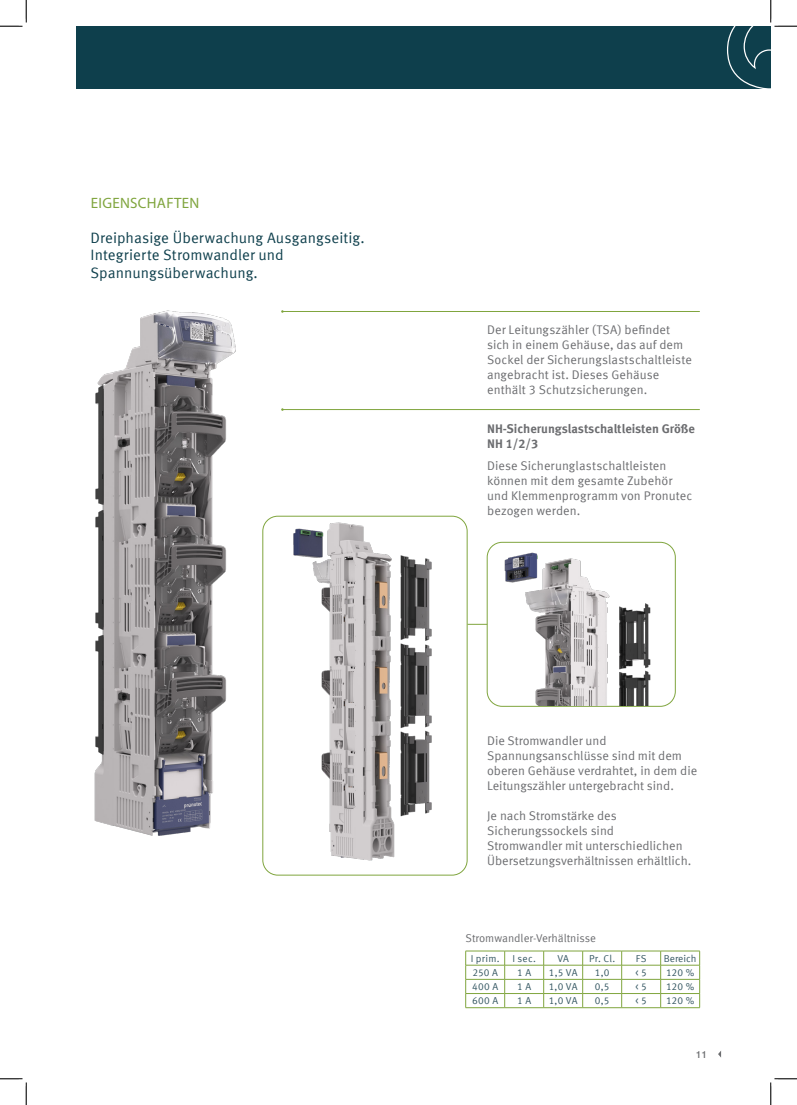
<style>
.page{position:relative;width:797px;height:1105px;background:#fff}
.page>*{position:absolute;margin:0;border:0;box-sizing:border-box;transform-origin:0 0}
.t1{font:15px/17.5px "Meta Offc Pro Norm";color:#0e3f4c}
.t2{font:15px "Myriad Pro";letter-spacing:.02em;color:#80a53e}
.t3{font:12.5px/15px "Meta Offc Pro Norm";color:#6c6d70}
.t4{font:700 12.5px/15px "Meta Offc Pro";color:#6c6d70}
.t5{font:11.25px "Meta Offc Pro Norm";color:#6c6d70}
.t6{font:10px "Meta Offc Pro Norm";letter-spacing:.02em;color:#355762}
.t7{font:10px "Meta Offc Pro Norm";color:#355762}
.t8{font:500 10px "Swiss 721 BT";color:#6c6d70}
</style>
<div class="page">
<hr style="left:282px;top:311px;width:417px;height:1px;background:#80a53e">
<hr style="left:282px;top:409px;width:417px;height:1px;background:#80a53e">
<div style="left:487px;top:542px;width:188px;height:165px;border:1px solid #80a53e;border-radius:15px"></div>
<svg style="left:467px;top:624px;width:20px;height:1px"></svg>
<img style="left:94px;top:310px;width:142px;height:526px">
<img style="left:262px;top:517px;width:205px;height:350px">
<img style="left:494px;top:552px;width:174px;height:154px">
<svg style="left:718px;top:1051px;width:3px;height:6px"></svg>
<div style="left:76px;top:26px;width:694px;height:63px;background:#0e3f4c"></div>
<hr style="left:465px;top:951px;width:39px;height:1px;background:#80a53e">
<hr style="left:504px;top:951px;width:39px;height:1px;background:#80a53e">
<hr style="left:543px;top:951px;width:39px;height:1px;background:#80a53e">
<hr style="left:582px;top:951px;width:39px;height:1px;background:#80a53e">
<hr style="left:621px;top:951px;width:39px;height:1px;background:#80a53e">
<hr style="left:660px;top:951px;width:39px;height:1px;background:#80a53e">
<hr style="left:465px;top:965px;width:39px;height:1px;background:#80a53e">
<hr style="left:504px;top:965px;width:39px;height:1px;background:#80a53e">
<hr style="left:543px;top:965px;width:39px;height:1px;background:#80a53e">
<hr style="left:582px;top:965px;width:39px;height:1px;background:#80a53e">
<hr style="left:621px;top:965px;width:39px;height:1px;background:#80a53e">
<hr style="left:660px;top:965px;width:39px;height:1px;background:#80a53e">
<hr style="left:465px;top:979px;width:39px;height:1px;background:#80a53e">
<hr style="left:504px;top:979px;width:39px;height:1px;background:#80a53e">
<hr style="left:543px;top:979px;width:39px;height:1px;background:#80a53e">
<hr style="left:582px;top:979px;width:39px;height:1px;background:#80a53e">
<hr style="left:621px;top:979px;width:39px;height:1px;background:#80a53e">
<hr style="left:660px;top:979px;width:39px;height:1px;background:#80a53e">
<hr style="left:465px;top:993px;width:39px;height:1px;background:#80a53e">
<svg style="left:465px;top:951px;width:1px;height:56px"></svg>
<hr style="left:504px;top:993px;width:39px;height:1px;background:#80a53e">
<svg style="left:504px;top:951px;width:1px;height:56px"></svg>
<hr style="left:543px;top:993px;width:39px;height:1px;background:#80a53e">
<svg style="left:543px;top:951px;width:1px;height:56px"></svg>
<hr style="left:582px;top:993px;width:39px;height:1px;background:#80a53e">
<svg style="left:582px;top:951px;width:1px;height:56px"></svg>
<hr style="left:621px;top:993px;width:39px;height:1px;background:#80a53e">
<svg style="left:621px;top:951px;width:1px;height:56px"></svg>
<hr style="left:660px;top:993px;width:39px;height:1px;background:#80a53e">
<svg style="left:660px;top:951px;width:1px;height:56px"></svg>
<svg style="left:699px;top:951px;width:1px;height:56px"></svg>
<hr style="left:465px;top:1007px;width:39px;height:1px;background:#80a53e">
<hr style="left:504px;top:1007px;width:39px;height:1px;background:#80a53e">
<hr style="left:543px;top:1007px;width:39px;height:1px;background:#80a53e">
<hr style="left:582px;top:1007px;width:39px;height:1px;background:#80a53e">
<hr style="left:621px;top:1007px;width:39px;height:1px;background:#80a53e">
<hr style="left:660px;top:1007px;width:39px;height:1px;background:#80a53e">
<svg style="left:0;top:0;width:27px;height:27px"></svg>
<svg style="left:0;top:1078px;width:27px;height:27px"></svg>
<svg style="left:727px;top:0;width:70px;height:89px"></svg>
<svg style="left:770px;top:1078px;width:27px;height:27px"></svg>
<p class="t2" style="left:91px;top:193px;width:110px">EIGENSCHAFTEN</p>
<p class="t1" style="left:91px;top:228px;width:275px">Dreiphasige Überwachung Ausgangseitig.</p>
<p class="t1" style="left:91px;top:245px;width:195px">Integrierte Stromwandler und<br>Spannungsüberwachung.</p>
<p class="t3" style="left:487px;top:322px;width:206px">Der Leitungszähler (TSA) befindet sich in einem Gehäuse, das auf dem Sockel der Sicherungslastschaltleiste angebracht ist. Dieses Gehäuse enthält 3 Schutzsicherungen.</p>
<p class="t4" style="left:487px;top:420px;width:209px">NH-Sicherungslastschaltleisten Größe<br>NH 1/2/3</p>
<p class="t3" style="left:487px;top:457px;width:207px">Diese Sicherunglastschaltleisten können mit dem gesamte Zubehör und Klemmenprogramm von Pronutec bezogen werden.</p>
<p class="t3" style="left:487px;top:732px;width:212px">Die Stromwandler und<br>Spannungsanschlüsse sind mit dem oberen Gehäuse verdrahtet, in dem die<br>Leitungszähler untergebracht sind.</p>
<p class="t3" style="left:487px;top:807px;width:206px">Je nach Stromstärke des<br>Sicherungssockels sind<br>Stromwandler mit unterschiedlichen<br>Übersetzungsverhältnissen erhältlich.</p>
<p class="t5" style="left:465px;top:929px;width:132px">Stromwandler-Verhältnisse</p>
<p class="t6" style="left:471px;top:951px;width:30px">I prim.</p>
<p class="t6" style="left:512px;top:951px;width:25px">I sec.</p>
<p class="t6" style="left:557px;top:951px;width:13px">VA</p>
<p class="t6" style="left:589px;top:951px;width:28px">Pr. Cl.</p>
<p class="t6" style="left:636px;top:951px;width:12px">FS</p>
<p class="t7" style="left:663px;top:951px;width:34px">Bereich</p>
<p class="t6" style="left:472px;top:965px;width:27px">250 A</p>
<p class="t6" style="left:517px;top:965px;width:16px">1 A</p>
<p class="t6" style="left:549px;top:965px;width:30px">1,5 VA</p>
<p class="t6" style="left:595px;top:965px;width:16px">1,0</p>
<p class="t6" style="left:635px;top:965px;width:13px">&lt; 5</p>
<p class="t6" style="left:666px;top:965px;width:30px">120 %</p>
<p class="t6" style="left:472px;top:979px;width:28px">400 A</p>
<p class="t6" style="left:517px;top:979px;width:16px">1 A</p>
<p class="t6" style="left:549px;top:979px;width:30px">1,0 VA</p>
<p class="t6" style="left:595px;top:979px;width:16px">0,5</p>
<p class="t6" style="left:635px;top:979px;width:13px">&lt; 5</p>
<p class="t6" style="left:666px;top:979px;width:30px">120 %</p>
<p class="t6" style="left:472px;top:993px;width:28px">600 A</p>
<p class="t6" style="left:517px;top:993px;width:16px">1 A</p>
<p class="t6" style="left:549px;top:993px;width:30px">1,0 VA</p>
<p class="t6" style="left:595px;top:993px;width:16px">0,5</p>
<p class="t6" style="left:635px;top:993px;width:13px">&lt; 5</p>
<p class="t6" style="left:666px;top:993px;width:30px">120 %</p>
<p class="t8" style="left:695px;top:1048px;width:13px">11</p>
</div>
